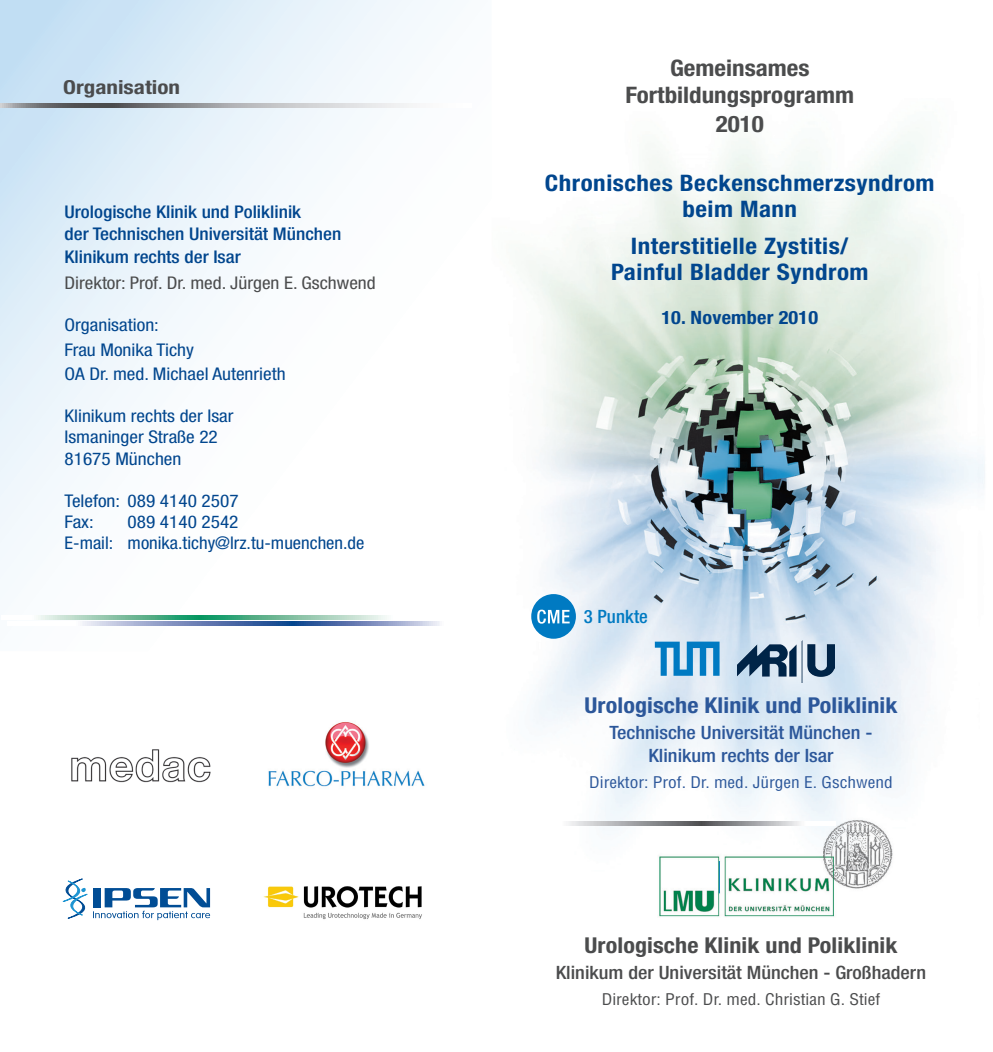
<style>
.page{position:relative;width:993px;height:1052px;background:#fff}
.page>*{position:absolute;margin:0;border:0;box-sizing:border-box;transform-origin:0 0}
.t1{font:700 condensed 22.75px "Helvetica Neue";letter-spacing:.02em;color:#01468e;scale:1.1 1}
.t2{font:700 condensed 22.75px "Helvetica Neue";color:#4b4c4d;scale:1.1 1}
.t3{font:700 condensed 21.88px "Helvetica Neue";letter-spacing:.005em;color:#4b4c4d;scale:1.1 1}
.t4{font:700 condensed 21.88px "Helvetica Neue";letter-spacing:.005em;color:#2c579a;scale:1.1 1}
.t5{font:700 condensed 19.25px "Helvetica Neue";color:#4b4c4d;scale:1.2 1}
.t6{font:500 condensed 18.38px "Helvetica Neue";color:#2c579a;scale:1.1 1}
.t7{font:500 condensed 18.38px "Helvetica Neue";color:#4b4c4d;scale:1.1 1}
.t8{font:700 condensed 18.38px "Helvetica Neue";letter-spacing:.01em;color:#01468e;scale:1.1 1}
.t9{font:500 condensed 18.38px "Helvetica Neue";letter-spacing:.005em;color:#007ac2}
.t10{font:condensed 17.5px "Helvetica Neue";color:#01468e;scale:1.1 1}
.t11{font:500 condensed 17.5px "Helvetica Neue";color:#01468e;scale:1.1 1}
.t12{font:condensed 17.5px "Helvetica Neue";color:#01468e;scale:1.06 1}
.t13{font:condensed 17.5px "Helvetica Neue";color:#4b4c4d;scale:1.1 1}
.t14{font:condensed 15.75px "Helvetica";color:#4b4c4d;scale:1.1 1}
.t15{font:condensed 15.75px "Helvetica";color:#2c579a;scale:1.1 1}
</style>
<div class="page">
<img style="left:528px;top:138px;width:457px;height:779px">
<svg style="left:531px;top:822px;width:304px;height:3px"></svg>
<svg style="left:0;top:0;width:440px;height:626px"></svg>
<svg style="left:0;top:104px;width:440px;height:4px;background:#a5a6a8"></svg>
<svg style="left:1px;top:615px;width:439px;height:4px"></svg>
<svg style="left:7px;top:621px;width:433px;height:4px"></svg>
<svg style="left:654px;top:641px;width:65px;height:35px;background:#65add8"></svg>
<img style="left:737px;top:640px;width:97px;height:42px">
<div style="left:531px;top:594px;width:44px;height:45px;background:#007ac2;border-radius:50%"></div>
<svg style="left:537px;top:609px;width:32px;height:14px"></svg>
<img style="left:71px;top:749px;width:140px;height:34px">
<svg style="left:62px;top:878px;width:148px;height:42px"></svg>
<img style="left:268px;top:722px;width:157px;height:65px">
<img style="left:263px;top:886px;width:159px;height:34px">
<p class="t5" style="left:63px;top:75px;width:99px">Organisation</p>
<p class="t11" style="left:64px;top:201px;width:216px">Urologische Klinik und Poliklinik</p>
<p class="t11" style="left:64px;top:224px;width:253px">der Technischen Universität München</p>
<p class="t11" style="left:64px;top:246px;width:162px">Klinikum rechts der Isar</p>
<p class="t13" style="left:64px;top:273px;width:284px">Direktor: Prof. Dr. med. Jürgen E. Gschwend</p>
<p class="t10" style="left:64px;top:315px;width:87px">Organisation:</p>
<p class="t10" style="left:64px;top:340px;width:119px">Frau Monika Tichy</p>
<p class="t10" style="left:64px;top:364px;width:202px">OA Dr. med. Michael Autenrieth</p>
<p class="t10" style="left:64px;top:406px;width:155px">Klinikum rechts der Isar</p>
<p class="t10" style="left:64px;top:427px;width:141px">Ismaninger Straße 22</p>
<p class="t10" style="left:64px;top:448px;width:108px">81675 München</p>
<p class="t10" style="left:64px;top:490px;width:160px">Telefon: 089 4140 2507</p>
<p class="t10" style="left:64px;top:511px;width:28px">Fax:</p>
<p class="t10" style="left:127px;top:511px;width:102px">089 4140 2542</p>
<p class="t12" style="left:64px;top:532px;width:284px">E-mail: monika.tichy@lrz.tu-muenchen.de</p>
<p class="t2" style="left:669px;top:54px;width:128px">Gemeinsames</p>
<p class="t2" style="left:625px;top:81px;width:209px">Fortbildungsprogramm</p>
<p class="t2" style="left:715px;top:110px;width:45px">2010</p>
<p class="t1" style="left:545px;top:169px;width:355px">Chronisches Beckenschmerzsyndrom</p>
<p class="t1" style="left:682px;top:195px;width:106px">beim Mann</p>
<p class="t1" style="left:630px;top:232px;width:199px">Interstitielle Zystitis/</p>
<p class="t1" style="left:611px;top:258px;width:235px">Painful Bladder Syndrom</p>
<p class="t8" style="left:661px;top:307px;width:144px">10. November 2010</p>
<p class="t9" style="left:583px;top:606px;width:66px">3 Punkte</p>
<p class="t4" style="left:584px;top:692px;width:286px">Urologische Klinik und Poliklinik</p>
<p class="t6" style="left:609px;top:721px;width:241px">Technische Universität München -</p>
<p class="t6" style="left:648px;top:744px;width:170px">Klinikum rechts der Isar</p>
<p class="t15" style="left:589px;top:772px;width:277px">Direktor: Prof. Dr. med. Jürgen E. Gschwend</p>
<p class="t3" style="left:584px;top:931px;width:286px">Urologische Klinik und Poliklinik</p>
<p class="t7" style="left:555px;top:961px;width:338px">Klinikum der Universität München - Großhadern</p>
<p class="t14" style="left:601px;top:989px;width:254px">Direktor: Prof. Dr. med. Christian G. Stief</p>
</div>
